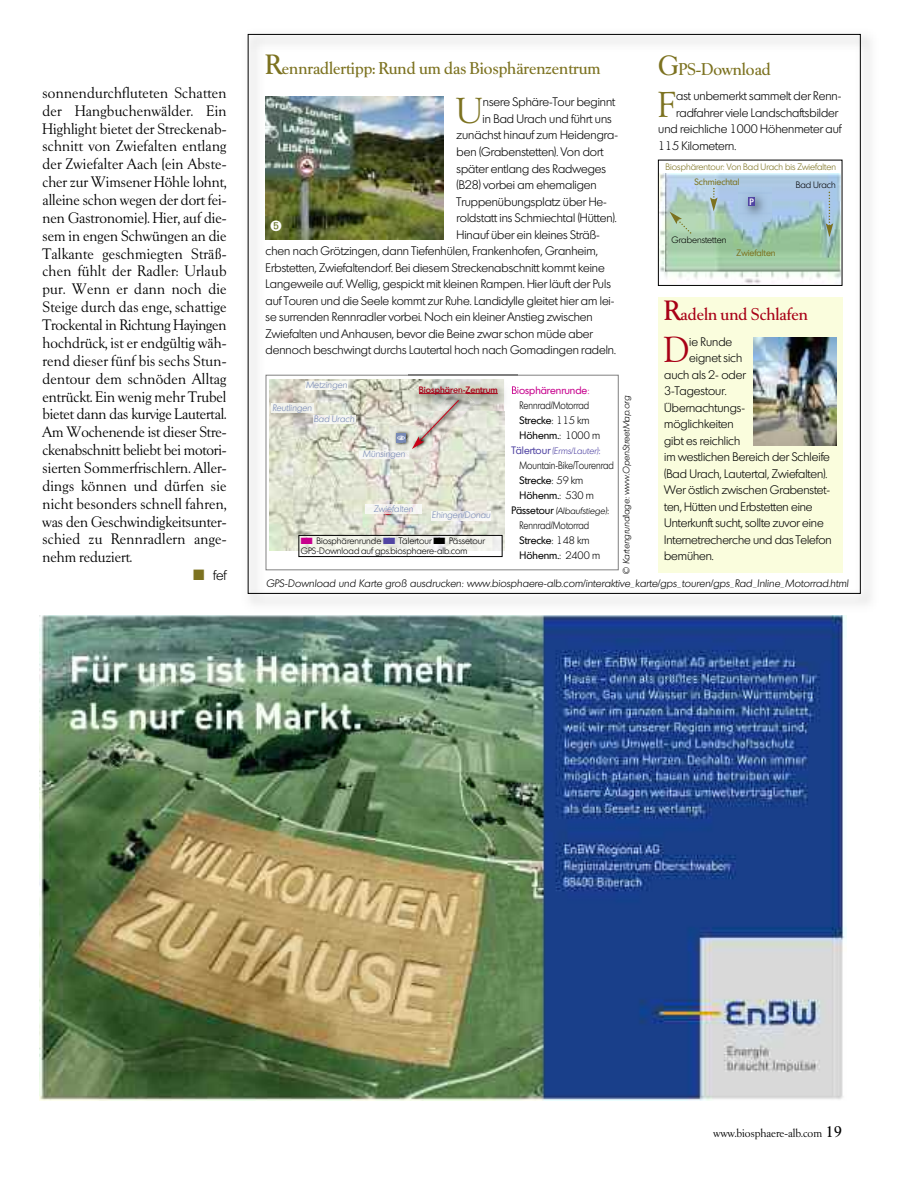
<style>
.page{position:relative;width:906px;height:1183px;background:#fff}
.page>*{position:absolute;margin:0;border:0;box-sizing:border-box;transform-origin:0 0}
.t1{font:34.8px "Goudx";color:#7c7220}
.t2{font:34.8px "Goudx";color:#a80016}
.t3{font:500 16.5px "Goudx";color:#7c7220}
.t4{font:500 16.5px "Goudx";color:#a80016}
.t5{font:14.7px/17.9px "Goudx";color:#000;text-align:justify}
.t6{font:300 13.5px "Montreal";color:#000}
.t7{font:300 12px "Montreal";color:#000}
.t8{font:11.25px "Goudx";color:#000}
.t9{font:300 10.5px/15px "Montreal";color:#000;scale:.85 1}
.t10{font:italic 300 10.5px "Montreal";color:#000}
.t11{font:300 9px/10.5px "Montreal";color:#000}
.t12{font:italic 300 9px "Montreal";color:#000}
.t13{font:italic 300 9px "Montreal";color:#7789b5}
.t14{font:300 9px "Montreal";color:#7c7220}
.t15{font:italic 300 9px "Montreal";color:#5145a3}
.t16{font:9px "Montreal";color:#7c7220}
.t17{font:500 9px "Montreal";color:#a80016}
.t18{font:500 9px "Montreal";color:#fff}
.s1{color:#7c7220}
.s2{font-size:27px}
.s3{color:#c7008d}
.s4{color:#5145a3}
.s5{font-weight:400;color:#c7008d}
.s6{font-weight:400}
.s7{font-weight:400;font-style:normal;font-size:10.5px}
.s8{font-style:normal;font-size:10.5px}
.s9{font-weight:500;font-size:15px}
</style>
<div class="page">
<img style="left:247px;top:33px;width:624px;height:571px">
<div style="left:658px;top:298px;width:184px;height:274px;background:#fafddd"></div>
<img style="left:753px;top:337px;width:83px;height:108px">
<div style="left:266px;top:375px;width:352px;height:195px;border:1px solid #808080"></div>
<img style="left:270px;top:379px;width:234px;height:171px">
<img style="left:266px;top:97px;width:177px;height:143px">
<img style="left:301px;top:537px;width:199px;height:17px">
<div style="left:299px;top:535px;width:203px;height:21px;border:1px solid #000"></div>
<div style="left:658px;top:160px;width:184px;height:125px;background:#fff"></div>
<img style="left:660px;top:173px;width:180px;height:110px">
<img style="left:408px;top:373px;width:110px;height:38px">
<img style="left:408px;top:375px;width:110px;height:1px">
<img style="left:408px;top:379px;width:96px;height:32px">
<svg style="left:512px;top:386px;width:6px;height:8px"></svg>
<hr style="left:419px;top:393px;width:79px;height:1px;background:#a80016">
<svg style="left:669px;top:211px;width:23px;height:24px"></svg>
<img style="left:362px;top:500px;width:56px;height:27px">
<svg style="left:418px;top:504px;width:3px;height:9px"></svg>
<img style="left:366px;top:504px;width:52px;height:9px">
<svg style="left:825px;top:191px;width:8px;height:46px"></svg>
<img style="left:359px;top:450px;width:50px;height:9px">
<img style="left:271px;top:403px;width:42px;height:9px">
<img style="left:409px;top:411px;width:58px;height:52px">
<img style="left:434px;top:386px;width:41px;height:25px">
<img style="left:450px;top:387px;width:16px;height:7px">
<img style="left:738px;top:187px;width:33px;height:34px">
<div style="left:748px;top:197px;width:7px;height:9px;background:#5145a3"></div>
<img style="left:306px;top:381px;width:42px;height:9px">
<img style="left:313px;top:415px;width:42px;height:8px">
<img style="left:432px;top:511px;width:59px;height:9px">
<svg style="left:710px;top:187px;width:7px;height:367px;background:#e7f0d4"></svg>
<img style="left:40px;top:615px;width:806px;height:485px">
<svg style="left:384px;top:510px;width:8px;height:4px"></svg>
<svg style="left:389px;top:399px;width:71px;height:57px;background:#d3cec5"></svg>
<svg style="left:270px;top:220px;width:11px;height:11px"></svg>
<p class="t5" style="left:43px;top:84px;width:185px">sonnendurchfluteten Schatten der Hangbuchenwälder. Ein Highlight bietet der Streckenab&shy;schnitt von Zwiefalten entlang der Zwiefalter Aach (ein Abste&shy;cher zur Wimsener Höhle lohnt, alleine schon wegen der dort fei&shy;nen Gastronomie). Hier, auf die&shy;sem in engen Schwüngen an die Talkante geschmiegten Sträß&shy;chen fühlt der Radler: Urlaub pur. Wenn er dann noch die Steige durch das enge, schattige Trockental in Richtung Hayingen hochdrück, ist er endgültig wäh&shy;rend dieser fünf bis sechs Stun&shy;dentour dem schnöden Alltag entrückt. Ein wenig mehr Trubel bietet dann das kurvige Lautertal.<br>Am Wochenende ist dieser Stre&shy;ckenabschnitt beliebt bei motori&shy;sierten Sommerfrischlern. Aller&shy;dings können und dürfen sie nicht besonders schnell fahren, was den Geschwindigkeitsunter&shy;schied zu Rennradlern ange&shy;nehm reduziert.</p>
<p class="t6" style="left:193px;top:567px;width:35px"><span class="s1">■</span> fef</p>
<h2 class="t3" style="left:266px;top:59px;width:336px"><span class="s2">R</span>ennradlertipp: Rund um das Biosphärenzentrum</h2>
<h1 class="t1" style="left:456px;top:91px;width:28px">U</h1>
<p class="t7" style="left:483px;top:95px;width:134px">nsere Sphäre-Tour beginnt</p>
<p class="t7" style="left:482px;top:112px;width:131px">in Bad Urach und führt uns</p>
<p class="t7" style="left:456px;top:128px;width:163px">zunächst hinauf zum Heidengra-</p>
<p class="t7" style="left:456px;top:145px;width:148px">ben (Grabenstetten). Von dort</p>
<p class="t7" style="left:456px;top:161px;width:151px">später entlang des Radweges</p>
<p class="t7" style="left:456px;top:178px;width:142px">(B28) vorbei am ehemaligen</p>
<p class="t7" style="left:456px;top:194px;width:152px">Truppenübungsplatz über He-</p>
<p class="t7" style="left:456px;top:211px;width:162px">roldstatt ins Schmiechtal (Hütten).</p>
<p class="t7" style="left:456px;top:227px;width:145px">Hinauf über ein kleines Sträß-</p>
<p class="t7" style="left:266px;top:244px;width:334px">chen nach Grötzingen, dann Tiefenhülen, Frankenhofen, Granheim,</p>
<p class="t7" style="left:266px;top:260px;width:340px">Erbstetten, Zwiefaltendorf. Bei diesem Streckenabschnitt kommt keine</p>
<p class="t7" style="left:266px;top:277px;width:347px">Langeweile auf. Wellig, gespickt mit kleinen Rampen. Hier läuft der Puls</p>
<p class="t7" style="left:266px;top:293px;width:350px">auf Touren und die Seele kommt zur Ruhe. Landidylle gleitet hier am lei-</p>
<p class="t7" style="left:266px;top:310px;width:329px">se surrenden Rennradler vorbei. Noch ein kleiner Anstieg zwischen</p>
<p class="t7" style="left:266px;top:326px;width:329px">Zwiefalten und Anhausen, bevor die Beine zwar schon müde aber</p>
<p class="t7" style="left:266px;top:343px;width:352px">dennoch beschwingt durchs Lautertal hoch nach Gomadingen radeln.</p>
<p class="t13" style="left:306px;top:379px;width:43px">Metzingen</p>
<p class="t13" style="left:314px;top:413px;width:42px">Bad Urach</p>
<p class="t13" style="left:272px;top:402px;width:41px">Reutlingen</p>
<p class="t13" style="left:363px;top:449px;width:44px">Münsingen</p>
<p class="t17" style="left:419px;top:384px;width:80px">Biosphären-Zentrum</p>
<p class="t13" style="left:374px;top:503px;width:41px">Zwiefalten</p>
<p class="t13" style="left:432px;top:510px;width:60px">Ehingen/Donau</p>
<p class="t11" style="left:301px;top:535px;width:186px"><span class="s3">■■</span> Biosphärenrunde <span class="s4">■■</span> Tälertour ■■ Pässetour<br>GPS-Download auf gps.biosphaere-alb.com</p>
<p class="t9" style="left:519px;top:382px;width:96px;text-indent:-8px"><span class="s5">Biosphärenrunde</span><span class="s3">:<br></span>Rennrad/Motorrad<br><span class="s6">Strecke</span>: 115 km<br><span class="s6">Höhenm.</span>: 1000 m</p>
<p class="t15" style="left:511px;top:445px;width:91px"><span class="s7">Tälertour</span> (Erms/Lauter)<span class="s8">:</span></p>
<p class="t9" style="left:519px;top:457px;width:113px">Mountain-Bike/Tourenrad<br><span class="s6">Strecke</span>: 59 km<br><span class="s6">Höhenm.</span>: 530 m</p>
<p class="t12" style="left:511px;top:505px;width:99px"><span class="s7">Pässetour</span> (Albaufstiege)<span class="s8">:</span></p>
<p class="t9" style="left:519px;top:517px;width:96px">Rennrad/Motorrad<br><span class="s6">Strecke</span>: 148 km<br><span class="s6">Höhenm.</span>: 2400 m</p>
<p class="t12" style="left:621px;top:574px;width:180px;rotate:-90deg">© Kartengrundlage: www.OpenStreetMap.org</p>
<h2 class="t3" style="left:658px;top:59px;width:114px"><span class="s2">G</span>PS-Download</h2>
<h1 class="t1" style="left:658px;top:84px;width:18px">F</h1>
<p class="t7" style="left:676px;top:89px;width:167px">ast unbemerkt sammelt der Renn-</p>
<p class="t7" style="left:676px;top:105px;width:164px">radfahrer viele Landschaftsbilder</p>
<p class="t7" style="left:658px;top:122px;width:185px">und reichliche 1000 Höhenmeter auf</p>
<p class="t7" style="left:658px;top:138px;width:79px">115 Kilometern.</p>
<p class="t14" style="left:665px;top:161px;width:172px">Biosphärentour: Von Bad Urach bis Zwiefalten</p>
<p class="t11" style="left:796px;top:179px;width:41px">Bad Urach</p>
<p class="t16" style="left:694px;top:177px;width:47px">Schmiechtal</p>
<p class="t18" style="left:749px;top:196px;width:6px">P</p>
<p class="t11" style="left:671px;top:235px;width:56px">Grabenstetten</p>
<p class="t16" style="left:736px;top:247px;width:41px">Zwiefalten</p>
<h2 class="t4" style="left:664px;top:304px;width:145px"><span class="s2">R</span>adeln und Schlafen</h2>
<h1 class="t2" style="left:664px;top:329px;width:27px">D</h1>
<p class="t7" style="left:689px;top:334px;width:44px">ie Runde</p>
<p class="t7" style="left:689px;top:351px;width:54px">eignet sich</p>
<p class="t7" style="left:664px;top:367px;width:83px">auch als 2- oder</p>
<p class="t7" style="left:664px;top:384px;width:64px">3-Tagestour.</p>
<p class="t7" style="left:664px;top:400px;width:82px">Übernachtungs-</p>
<p class="t7" style="left:664px;top:417px;width:71px">möglichkeiten</p>
<p class="t7" style="left:664px;top:433px;width:78px">gibt es reichlich</p>
<p class="t7" style="left:664px;top:450px;width:167px">im westlichen Bereich der Schleife</p>
<p class="t7" style="left:664px;top:466px;width:165px">(Bad Urach, Lautertal, Zwiefalten).</p>
<p class="t7" style="left:664px;top:483px;width:167px">Wer östlich zwischen Grabenstet-</p>
<p class="t7" style="left:664px;top:499px;width:150px">ten, Hütten und Erbstetten eine</p>
<p class="t7" style="left:664px;top:516px;width:161px">Unterkunft sucht, sollte zuvor eine</p>
<p class="t7" style="left:664px;top:532px;width:169px">Internetrecherche und das Telefon</p>
<p class="t7" style="left:664px;top:549px;width:51px">bemühen.</p>
<p class="t10" style="left:266px;top:577px;width:584px">GPS-Download und Karte groß ausdrucken: www.biosphaere-alb.com/interaktive_karte/gps_touren/gps_Rad_Inline_Motorrad.html</p>
<p class="t8" style="left:713px;top:1126px;width:130px">www.biosphaere-alb.com <span class="s9">19</span></p>
</div>
